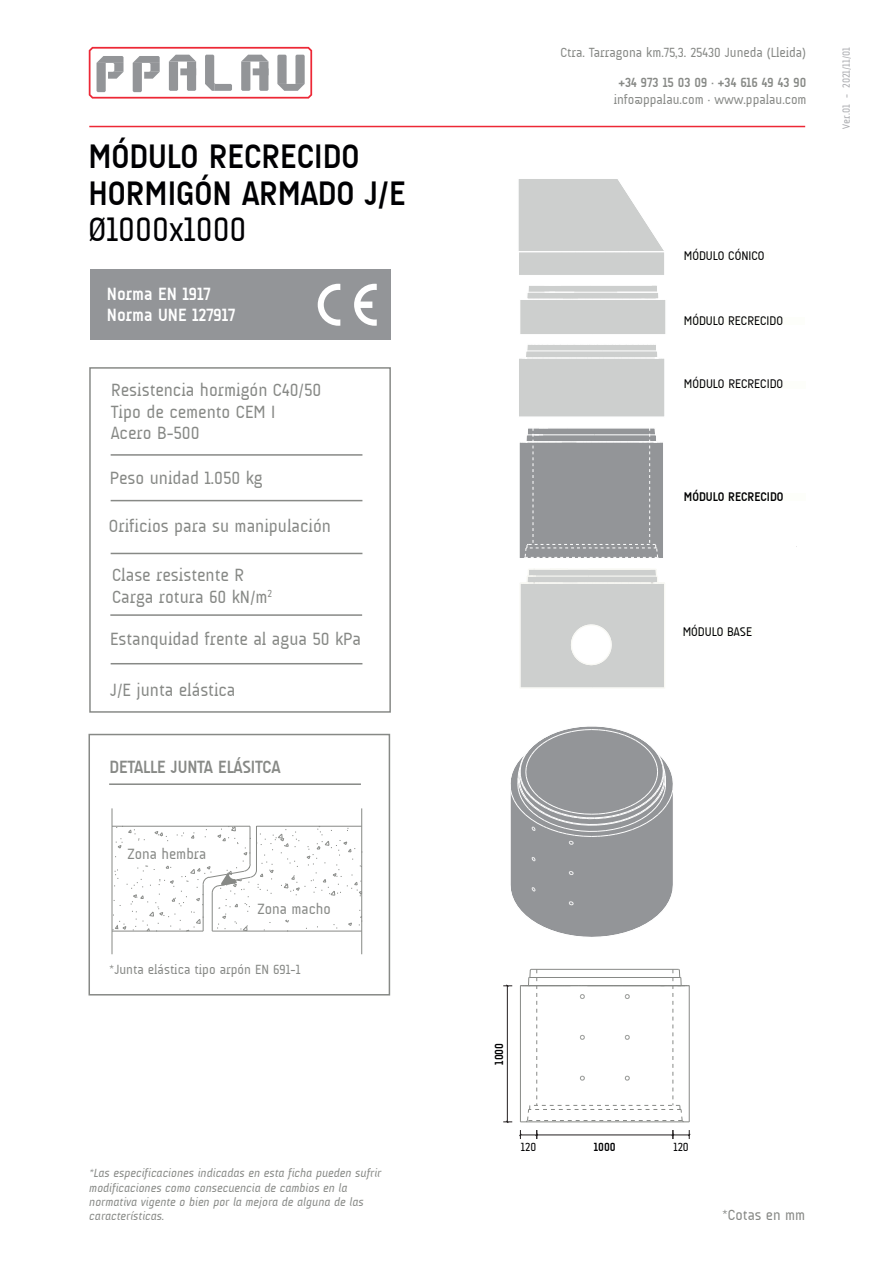
<style>
.page{position:relative;width:893px;height:1263px;background:#fff}
.page>*{position:absolute;margin:0;border:0;box-sizing:border-box;transform-origin:0 0}
.t1{font:700 34.5px/36.9px "A Udimat";color:#000003}
.t2{font:34.5px "A Udimat";color:#000003}
.t3{font:18px/21.6px "A Udimat";color:#878986}
.t4{font:700 18px/21.6px "A Udimat";color:#fff}
.t5{font:700 18px "A Udimat";color:#878986}
.t6{font:15.15px "A Udimat";color:#878986}
.t7{font:15px "A Udimat";color:#878986}
.t8{font:13.5px "A Udimat";color:#878986}
.t9{font:700 13.5px "A Udimat";color:#878986}
.t10{font:12.75px "A Udimat";color:#000002}
.t11{font:700 12.75px "A Udimat";color:#000002}
.t12{font:italic 12px/14.4px "A Udimat";color:#878986}
.t13{font:700 12px "A Udimat";color:#000002}
.t14{font:12px "A Udimat";color:#000002}
.t15{font:10.5px "A Udimat";color:#a8a9ad}
</style>
<div class="page">
<hr style="left:89px;top:126px;width:716px;height:1px;background:#ed2836">
<div style="left:684px;top:493px;width:121px;height:8px;background:#fdfefa"></div>
<div style="left:682px;top:629px;width:72px;height:7px;background:#fdfefa"></div>
<div style="left:684px;top:381px;width:121px;height:7px;background:#fdfefa"></div>
<div style="left:683px;top:318px;width:122px;height:7px;background:#fdfefa"></div>
<div style="left:683px;top:252px;width:86px;height:8px;background:#fdfefa"></div>
<hr style="left:112px;top:808px;width:1px;height:146px;background:#878986">
<hr style="left:361px;top:808px;width:1px;height:146px;background:#878986">
<hr style="left:109px;top:783px;width:252px;height:2px;background:#878986">
<div style="left:88px;top:734px;width:302px;height:262px;border:2px solid #878986"></div>
<svg style="left:89px;top:47px;width:223px;height:52px"></svg>
<svg style="left:112px;top:825px;width:251px;height:107px"></svg>
<div style="left:89px;top:367px;width:302px;height:346px;border:1px solid #878986"></div>
<hr style="left:111px;top:454px;width:251px;height:2px;background:#878986">
<hr style="left:111px;top:500px;width:251px;height:1px;background:#878986">
<hr style="left:111px;top:553px;width:251px;height:1px;background:#878986">
<hr style="left:111px;top:663px;width:251px;height:1px;background:#878986">
<hr style="left:110px;top:614px;width:252px;height:2px;background:#878986">
<svg style="left:518px;top:179px;width:146px;height:96px"></svg>
<svg style="left:520px;top:285px;width:146px;height:49px"></svg>
<svg style="left:519px;top:345px;width:146px;height:72px"></svg>
<svg style="left:519px;top:428px;width:144px;height:130px"></svg>
<svg style="left:510px;top:726px;width:163px;height:211px"></svg>
<hr style="left:689px;top:986px;width:1px;height:136px;background:#878986">
<hr style="left:520px;top:1122px;width:169px;height:1px;background:#878986">
<svg style="left:520px;top:969px;width:169px;height:153px"></svg>
<hr style="left:536px;top:1135px;width:137px;height:1px;background:#231f20">
<svg style="left:671px;top:1130px;width:19px;height:9px"></svg>
<svg style="left:519px;top:1130px;width:19px;height:9px"></svg>
<hr style="left:507px;top:986px;width:1px;height:136px;background:#231f20">
<svg style="left:503px;top:1120px;width:9px;height:3px"></svg>
<svg style="left:503px;top:984px;width:9px;height:3px"></svg>
<div style="left:90px;top:269px;width:300px;height:71px;background:#939598"></div>
<svg style="left:354px;top:284px;width:23px;height:42px"></svg>
<svg style="left:318px;top:284px;width:22px;height:42px"></svg>
<svg style="left:520px;top:569px;width:145px;height:119px"></svg>
<hr style="left:568px;top:569px;width:88px;height:1px;background:#f9f9f4">
<h1 class="t1" style="left:88px;top:137px;width:318px">MÓDULO RECRECIDO<br>HORMIGÓN ARMADO J/E</h1>
<h1 class="t2" style="left:88px;top:210px;width:160px">Ø1000x1000</h1>
<p class="t4" style="left:107px;top:283px;width:130px">Norma EN 1917<br>Norma UNE 127917</p>
<p class="t3" style="left:111px;top:379px;width:211px">Resistencia hormigón C40/50<br>Tipo de cemento CEM I<br>Acero B-500</p>
<p class="t3" style="left:110px;top:467px;width:154px">Peso unidad 1.050 kg</p>
<p class="t3" style="left:109px;top:515px;width:223px">Orificios para su manipulación</p>
<p class="t3" style="left:112px;top:564px;width:162px">Clase resistente R<br>Carga rotura 60 kN/m<sup>2</sup></p>
<p class="t3" style="left:110px;top:628px;width:252px">Estanquidad frente al agua 50 kPa</p>
<p class="t3" style="left:110px;top:679px;width:127px">J/E junta elástica</p>
<p class="t5" style="left:109px;top:757px;width:172px">DETALLE JUNTA ELÁSITCA</p>
<p class="t6" style="left:128px;top:846px;width:80px">Zona hembra</p>
<p class="t6" style="left:257px;top:900px;width:75px">Zona macho</p>
<p class="t8" style="left:109px;top:962px;width:193px">*Junta elástica tipo arpón EN 691-1</p>
<p class="t12" style="left:89px;top:1166px;width:293px">*Las especificaciones indicadas en esta ficha pueden sufrir modificaciones como consecuencia de cambios en la normativa vigente o bien por la mejora de alguna de las características.</p>
<p class="t8" style="left:560px;top:44px;width:247px">Ctra. Tarragona km.75,3. 25430 Juneda (Lleida)</p>
<p class="t9" style="left:618px;top:75px;width:189px">+34 973 15 03 09 · +34 616 49 43 90</p>
<p class="t8" style="left:613px;top:92px;width:194px">info@ppalau.com · www.ppalau.com</p>
<p class="t15" style="left:840px;top:129px;width:83px;rotate:-90deg">Ver.01 - 2021/11/01</p>
<p class="t10" style="left:683px;top:248px;width:82px">MÓDULO CÓNICO</p>
<p class="t10" style="left:683px;top:313px;width:101px">MÓDULO RECRECIDO</p>
<p class="t10" style="left:684px;top:377px;width:101px">MÓDULO RECRECIDO</p>
<p class="t11" style="left:684px;top:489px;width:101px">MÓDULO RECRECIDO</p>
<p class="t10" style="left:682px;top:624px;width:71px">MÓDULO BASE</p>
<p class="t13" style="left:492px;top:1065px;width:23px;rotate:-90deg">1000</p>
<p class="t14" style="left:521px;top:1141px;width:17px">120</p>
<p class="t13" style="left:594px;top:1141px;width:23px">1000</p>
<p class="t14" style="left:673px;top:1141px;width:17px">120</p>
<p class="t7" style="left:722px;top:1207px;width:85px">*Cotas en mm</p>
</div>
